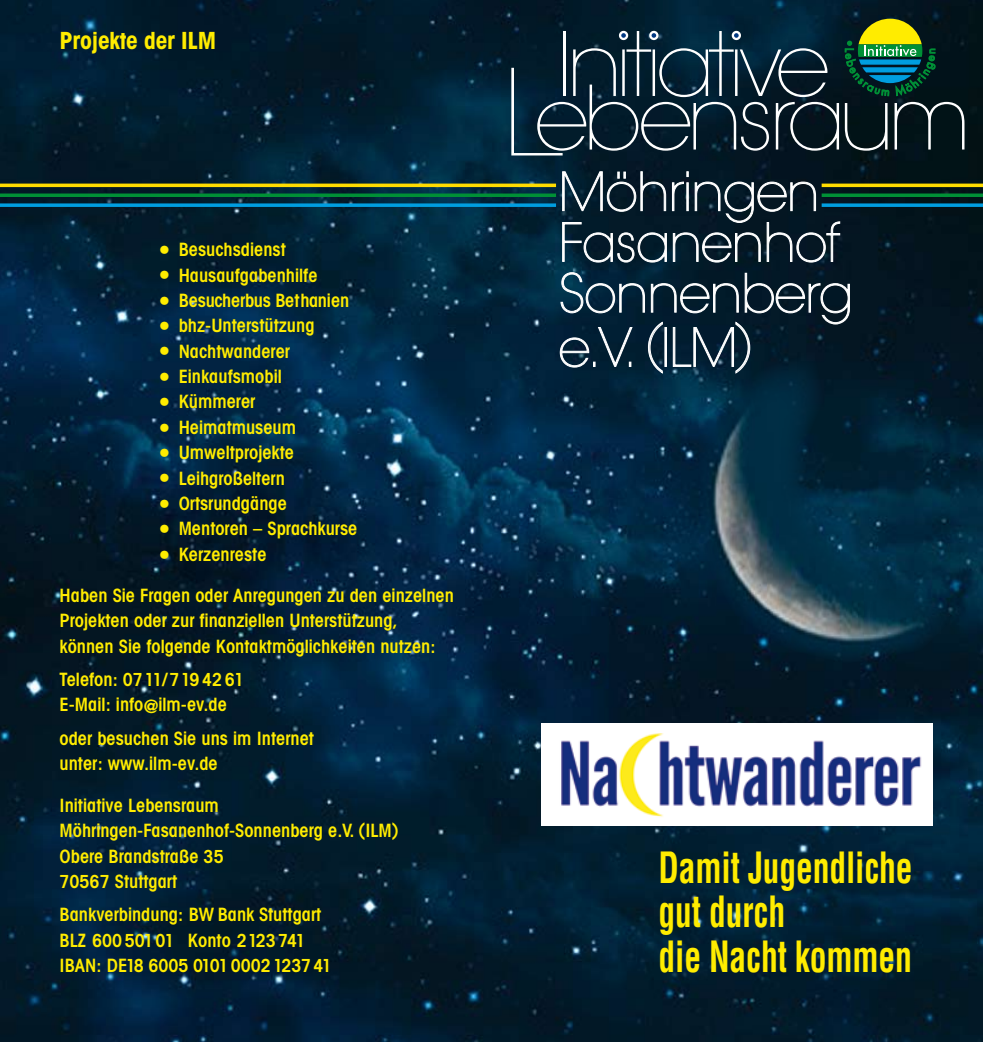
<style>
.page{position:relative;width:983px;height:1042px;background:#fff}
.page>*{position:absolute;margin:0;border:0;box-sizing:border-box;transform-origin:0 0}
.t1{font:200 87.85px "Avant Garde";letter-spacing:-.07em;color:#fff}
.t2{font:200 52.5px/52px "Avant Garde";letter-spacing:-.02em;color:#fff}
.t3{font:700 condensed 42px/44.6px "Helvetica";letter-spacing:-.005em;color:#ffec00;scale:.8 1}
.t4{font:700 condensed 23.62px "Avant Garde";letter-spacing:-.01em;color:#ffec00}
.t5{font:600 condensed 18.38px/25.4px "Avant Garde";color:#ffec00}
.t6{font:600 condensed 18.03px/25.4px "Avant Garde";color:#ffec00}
.s1{font-size:22.75px}
.s2{font-size:18.38px}
.s3{font-size:18.03px}
.s4{font-size:49px}
</style>
<div class="page">
<img style="left:0;top:0;width:982px;height:1042px">
<svg style="left:840px;top:203px;width:142px;height:4px"></svg>
<svg style="left:840px;top:193px;width:142px;height:4px"></svg>
<hr style="left:821px;top:184px;width:161px;height:3px;background:#ffdc00">
<svg style="left:0;top:203px;width:556px;height:4px;background:#008eca"></svg>
<svg style="left:0;top:193px;width:556px;height:4px;background:#008135"></svg>
<hr style="left:0;top:184px;width:556px;height:3px;background:#ffdc00">
<svg style="left:511px;top:68px;width:51px;height:87px;background:#133042"></svg>
<svg style="left:561px;top:170px;width:279px;height:93px;background:#263a45"></svg>
<svg style="left:559px;top:272px;width:291px;height:103px;background:#1e3646"></svg>
<svg style="left:620px;top:32px;width:7px;height:7px"></svg>
<div style="left:618px;top:31px;width:10px;height:9px;border:2px solid #fff;border-radius:50%"></div>
<div style="left:650px;top:32px;width:7px;height:7px;background:#003882;border-radius:50%"></div>
<div style="left:649px;top:31px;width:9px;height:9px;border:2px solid #fff;border-radius:50%"></div>
<div style="left:731px;top:31px;width:9px;height:9px;border:2px solid #fff;border-radius:50%"></div>
<img style="left:697px;top:351px;width:272px;height:313px">
<img style="left:541px;top:724px;width:391px;height:102px">
<svg style="left:844px;top:19px;width:91px;height:77px;background:#336439"></svg>
<p class="t4" style="left:60px;top:25px;width:158px">Projekte der ILM</p>
<p class="t5" style="left:159px;top:237px;width:128px"><span class="s1">•</span> Besuchsdienst</p>
<p class="t5" style="left:159px;top:262px;width:160px"><span class="s1">•</span> Hausaufgabenhilfe</p>
<p class="t5" style="left:159px;top:287px;width:192px"><span class="s1">•</span> Besucherbus Bethanien</p>
<p class="t5" style="left:159px;top:313px;width:157px"><span class="s1">•</span> bhz-Unterstützung</p>
<p class="t5" style="left:159px;top:338px;width:133px"><span class="s1">•</span> Nachtwanderer</p>
<p class="t5" style="left:159px;top:363px;width:124px"><span class="s1">•</span> Einkaufsmobil</p>
<p class="t5" style="left:159px;top:389px;width:98px"><span class="s1">•</span> Kümmerer</p>
<p class="t5" style="left:159px;top:414px;width:139px"><span class="s1">•</span> Heimatmuseum</p>
<p class="t5" style="left:159px;top:440px;width:137px"><span class="s1">•</span> Umweltprojekte</p>
<p class="t5" style="left:159px;top:465px;width:127px"><span class="s1">•</span> Leihgroßeltern</p>
<p class="t5" style="left:159px;top:490px;width:130px"><span class="s1">•</span> Ortsrundgänge</p>
<p class="t5" style="left:159px;top:516px;width:200px"><span class="s1">•</span> Mentoren – Sprachkurse</p>
<p class="t5" style="left:159px;top:541px;width:109px"><span class="s1">•</span> Kerzenreste</p>
<p class="t5" style="left:60px;top:582px;width:396px">Haben Sie Fragen oder Anregungen zu den einzelnen<br>Projekten oder zur finanziellen Unterstützung, können Sie folgende Kontaktmöglichkeiten nutzen:</p>
<p class="t6" style="left:60px;top:666px;width:186px"><span class="s2">Telefon:</span> 0711/719 42 61</p>
<p class="t5" style="left:60px;top:688px;width:256px;line-height:33.2px">E-Mail: info@ilm-ev.de<br>oder besuchen Sie uns im Internet</p>
<p class="t5" style="left:60px;top:750px;width:160px">unter: www.ilm-ev.de</p>
<p class="t5" style="left:60px;top:792px;width:341px">Initiative Lebensraum<br>Möhringen-Fasanenhof-Sonnenberg e.V. (ILM)<br>Obere Brandstraße <span class="s3">35<br>70567</span> Stuttgart</p>
<p class="t5" style="left:60px;top:902px;width:263px">Bankverbindung: BW Bank Stuttgart</p>
<p class="t6" style="left:60px;top:927px;width:273px"><span class="s2">BLZ</span> 600 50101 <span class="s2">Konto</span> 2123741<br><span class="s2">IBAN: DE</span>18 6005 01010002123741</p>
<h1 class="t1" style="left:556px;top:12px;width:275px">Initiative</h1>
<h1 class="t1" style="left:534px;top:66px;width:438px">ebensraum</h1>
<h2 class="t2" style="left:558px;top:167px;width:296px">Möhringen<br>Fasanenhof<br>Sonnenberg e.V. <span class="s4">(</span>ILM<span class="s4">)</span></h2>
<h3 class="t3" style="left:658px;top:845px;width:319px">Damit Jugendliche gut durch<br>die Nacht kommen</h3>
</div>
